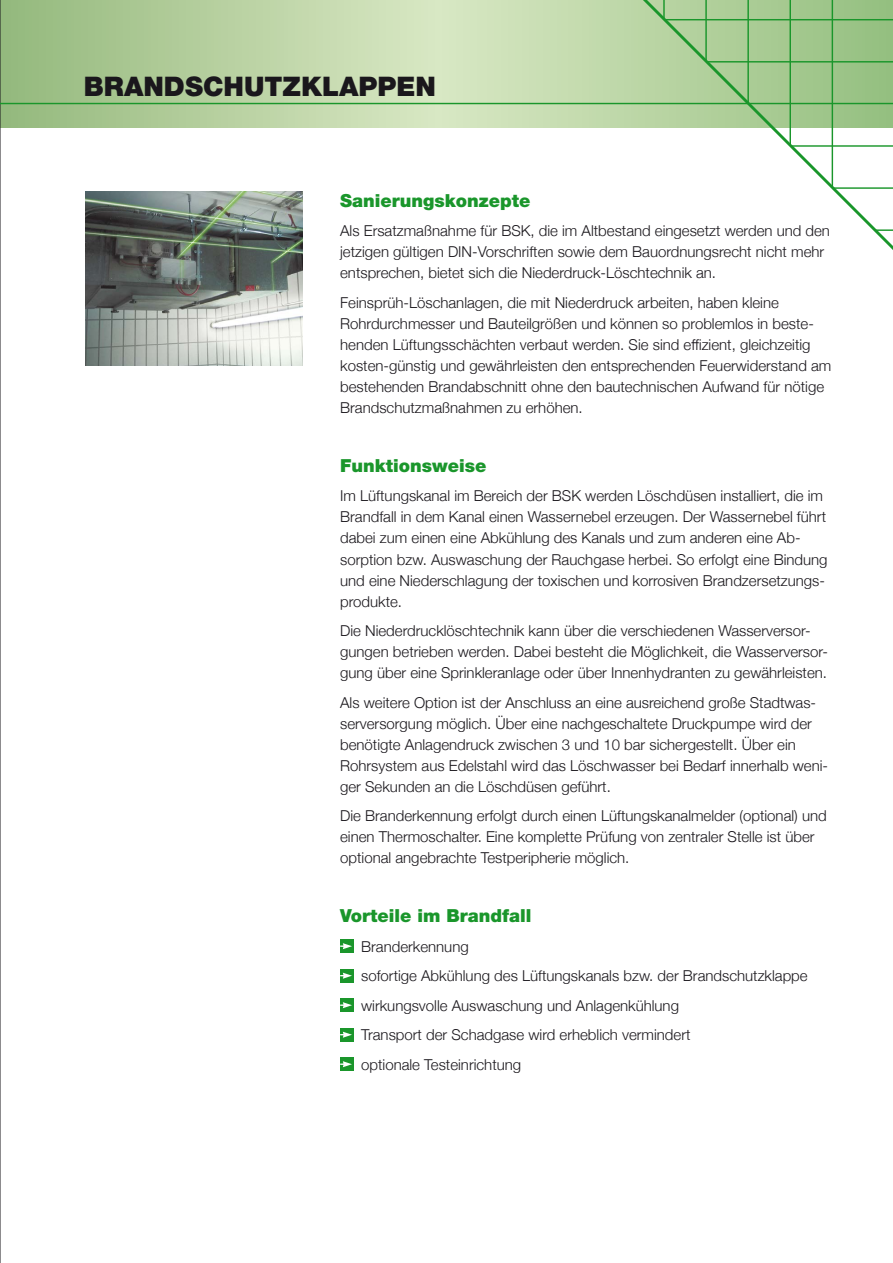
<style>
.page{position:relative;width:893px;height:1263px;background:#fff}
.page>*{position:absolute;margin:0;border:0;box-sizing:border-box;transform-origin:0 0}
.t1{font:900 27px "Helvetica Neue";color:#1a171c}
.t2{font:900 18px "Helvetica Neue";color:#1a962b}
.t3{font:300 15px/21px "Helvetica Neue";color:#1a171c}
</style>
<div class="page">
<svg style="left:1px;top:0;width:591px;height:128px;background:#bbd4a5"></svg>
<svg style="left:0;top:0;width:1px;height:1263px"></svg>
<svg style="left:592px;top:0;width:301px;height:250px"></svg>
<hr style="left:832px;top:0;width:1px;height:188px;background:#1a962b">
<hr style="left:789px;top:0;width:2px;height:146px;background:#1a962b">
<hr style="left:747px;top:0;width:2px;height:104px;background:#1a962b">
<hr style="left:705px;top:0;width:2px;height:61px;background:#1a962b">
<svg style="left:663px;top:0;width:2px;height:18px"></svg>
<hr style="left:665px;top:19px;width:228px;height:1px;background:#1a962b">
<hr style="left:706px;top:61px;width:187px;height:2px;background:#1a962b">
<hr style="left:790px;top:145px;width:103px;height:2px;background:#1a962b">
<hr style="left:832px;top:187px;width:61px;height:2px;background:#1a962b">
<svg style="left:874px;top:229px;width:19px;height:2px"></svg>
<hr style="left:0;top:103px;width:893px;height:1px;background:#1a962b">
<img style="left:85px;top:191px;width:218px;height:175px">
<div style="left:340px;top:940px;width:14px;height:13px;background:#1a962b"></div>
<svg style="left:340px;top:943px;width:12px;height:6px"></svg>
<div style="left:340px;top:969px;width:14px;height:13px;background:#1a962b"></div>
<svg style="left:340px;top:973px;width:12px;height:6px"></svg>
<div style="left:340px;top:999px;width:14px;height:13px;background:#1a962b"></div>
<svg style="left:340px;top:1002px;width:12px;height:6px"></svg>
<div style="left:340px;top:1028px;width:14px;height:13px;background:#1a962b"></div>
<svg style="left:340px;top:1032px;width:12px;height:6px"></svg>
<div style="left:340px;top:1058px;width:14px;height:13px;background:#1a962b"></div>
<svg style="left:340px;top:1061px;width:12px;height:6px"></svg>
<h1 class="t1" style="left:84px;top:70px;width:354px">BRANDSCHUTZKLAPPEN</h1>
<p class="t2" style="left:340px;top:190px;width:192px">Sanierungskonzepte</p>
<p class="t3" style="left:340px;top:219px;width:491px">Als Ersatzmaßnahme für BSK, die im Altbestand eingesetzt werden und den jetzigen gültigen DIN-Vorschriften sowie dem Bauordnungsrecht nicht mehr entsprechen, bietet sich die Niederdruck-Löschtechnik an.</p>
<p class="t3" style="left:340px;top:291px;width:493px">Feinsprüh-Löschanlagen, die mit Niederdruck arbeiten, haben kleine Rohrdurchmesser und Bauteilgrößen und können so problemlos in beste&shy;henden Lüftungsschächten verbaut werden. Sie sind effizient, gleichzeitig kosten-günstig und gewährleisten den entsprechenden Feuerwiderstand am bestehenden Brandabschnitt ohne den bautechnischen Aufwand für nötige Brandschutzmaßnahmen zu erhöhen.</p>
<p class="t2" style="left:340px;top:455px;width:148px">Funktionsweise</p>
<p class="t3" style="left:340px;top:484px;width:489px">Im Lüftungskanal im Bereich der BSK werden Löschdüsen installiert, die im Brandfall in dem Kanal einen Wassernebel erzeugen. Der Wassernebel führt dabei zum einen eine Abkühlung des Kanals und zum anderen eine Ab&shy;sorption bzw. Auswaschung der Rauchgase herbei. So erfolgt eine Bindung und eine Niederschlagung der toxischen und korrosiven Brandzersetzungs&shy;produkte.</p>
<p class="t3" style="left:340px;top:619px;width:489px">Die Niederdrucklöschtechnik kann über die verschiedenen Wasserversor&shy;gungen betrieben werden. Dabei besteht die Möglichkeit, die Wasserversor&shy;gung über eine Sprinkleranlage oder über Innenhydranten zu gewährleisten.</p>
<p class="t3" style="left:340px;top:691px;width:489px">Als weitere Option ist der Anschluss an eine ausreichend große Stadtwas&shy;serversorgung möglich. Über eine nachgeschaltete Druckpumpe wird der benötigte Anlagendruck zwischen 3 und 10 bar sichergestellt. Über ein Rohrsystem aus Edelstahl wird das Löschwasser bei Bedarf innerhalb weni&shy;ger Sekunden an die Löschdüsen geführt.</p>
<p class="t3" style="left:340px;top:804px;width:488px">Die Branderkennung erfolgt durch einen Lüftungskanalmelder (optional) und einen Thermoschalter. Eine komplette Prüfung von zentraler Stelle ist über optional angebrachte Testperipherie möglich.</p>
<p class="t2" style="left:340px;top:905px;width:193px">Vorteile im Brandfall</p>
<p class="t3" style="left:361px;top:930px;width:448px;line-height:29.5px">Branderkennung<br>sofortige Abkühlung des Lüftungskanals bzw. der Brandschutzklappe wirkungsvolle Auswaschung und Anlagenkühlung<br>Transport der Schadgase wird erheblich vermindert<br>optionale Testeinrichtung</p>
</div>
